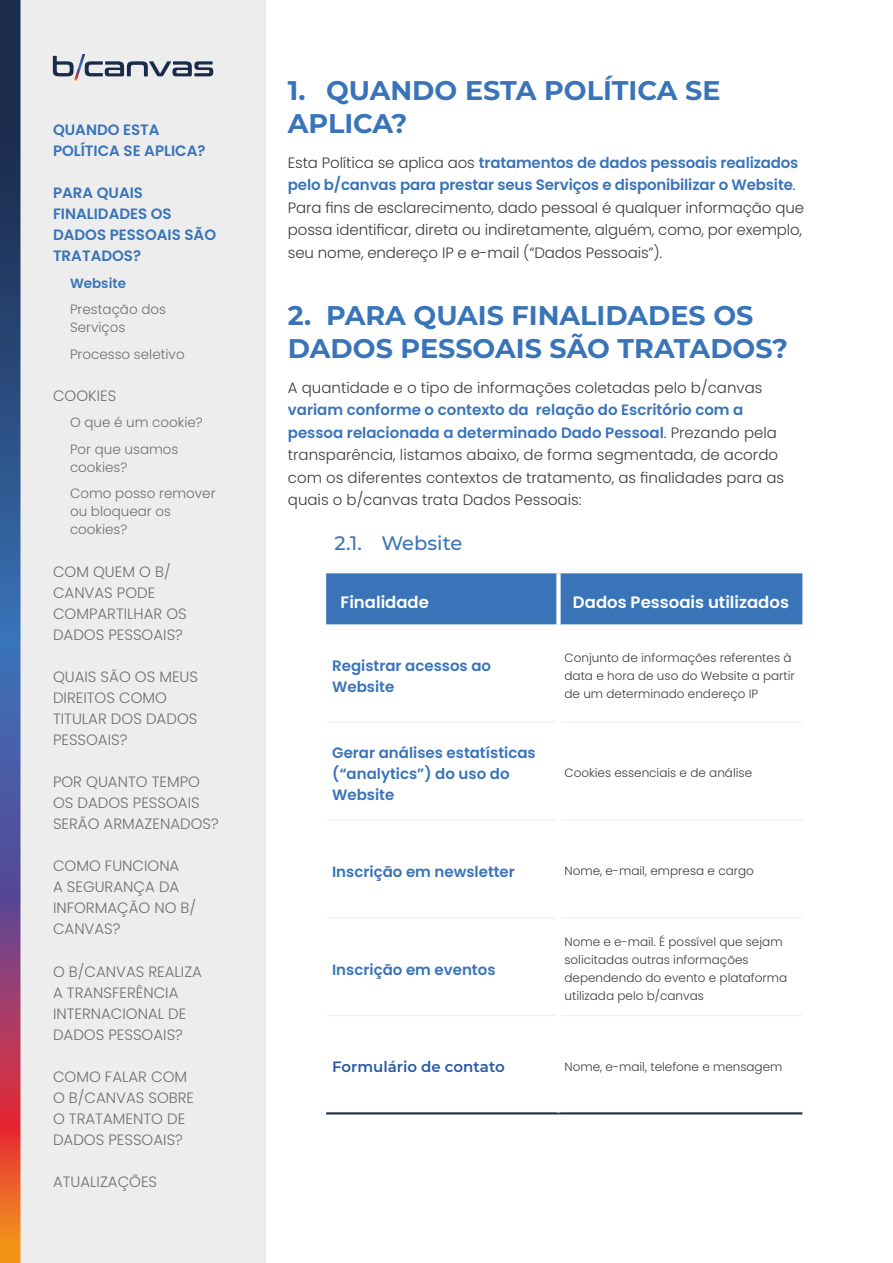
<style>
.page{position:relative;width:893px;height:1263px;background:#fff}
.page>*{position:absolute;margin:0;border:0;box-sizing:border-box;transform-origin:0 0}
.t1{font:700 27px/33px "Montserrat";color:#3974b9}
.t2{font:500 19.5px "Montserrat";color:#3974b9}
.t3{font:600 16.5px "Poppins";color:#fff}
.t4{font:300 15px/22.5px "Poppins";color:#3c3c3b}
.t5{font:300 15px/21px "Poppins";color:#706f6f}
.t6{font:600 15px/21px "Poppins";color:#3974b9}
.t7{font:600 15px "Montserrat";color:#265aa6}
.t8{font:300 13.5px/18px "Poppins";color:#706f6f}
.t9{font:600 13.5px "Poppins";color:#3974b9}
.t10{font:300 12px/18px "Poppins";color:#3c3c3b}
.s1{font-weight:600;color:#3974b9}
</style>
<div class="page">
<div style="left:0;top:0;width:266px;height:1263px;background:#ededed"></div>
<svg style="left:53px;top:54px;width:160px;height:26px"></svg>
<svg style="left:0;top:0;width:21px;height:1263px;background:#594b73"></svg>
<div style="left:326px;top:573px;width:476px;height:51px;background:#3974b9"></div>
<hr style="left:326px;top:722px;width:230px;height:1px;background:#ededed">
<hr style="left:561px;top:722px;width:241px;height:1px;background:#ededed">
<hr style="left:326px;top:819px;width:230px;height:1px;background:#ededed">
<hr style="left:561px;top:819px;width:241px;height:1px;background:#ededed">
<hr style="left:326px;top:917px;width:230px;height:1px;background:#ededed">
<hr style="left:561px;top:917px;width:241px;height:1px;background:#ededed">
<hr style="left:326px;top:1015px;width:230px;height:1px;background:#ededed">
<hr style="left:561px;top:1015px;width:241px;height:1px;background:#ededed">
<hr style="left:326px;top:1112px;width:232px;height:2px;background:#1a2b4c">
<hr style="left:558px;top:1112px;width:244px;height:2px;background:#1a2b4c">
<div style="left:556px;top:573px;width:5px;height:51px;background:#fff"></div>
<p class="t6" style="left:53px;top:119px;width:154px">QUANDO ESTA<br>POLÍTICA SE APLICA?</p>
<p class="t6" style="left:53px;top:182px;width:165px">PARA QUAIS<br>FINALIDADES OS<br>DADOS PESSOAIS SÃO<br>TRATADOS?</p>
<p class="t9" style="left:70px;top:275px;width:57px">Website</p>
<p class="t8" style="left:70px;top:300px;width:98px">Prestação dos<br>Serviços</p>
<p class="t8" style="left:70px;top:345px;width:116px">Processo seletivo</p>
<p class="t5" style="left:53px;top:385px;width:65px">COOKIES</p>
<p class="t8" style="left:70px;top:409px;width:134px;line-height:26.5px">O que é um cookie?<br>Por que usamos</p>
<p class="t8" style="left:70px;top:454px;width:147px;line-height:26.5px">cookies?<br>Como posso remover</p>
<p class="t8" style="left:70px;top:503px;width:103px">ou bloquear os cookies?</p>
<p class="t5" style="left:53px;top:561px;width:135px">COM QUEM O B/<br>CANVAS PODE<br>COMPARTILHAR OS<br>DADOS PESSOAIS?</p>
<p class="t5" style="left:53px;top:666px;width:147px">QUAIS SÃO OS MEUS<br>DIREITOS COMO<br>TITULAR DOS DADOS<br>PESSOAIS?</p>
<p class="t5" style="left:53px;top:771px;width:167px">POR QUANTO TEMPO<br>OS DADOS PESSOAIS<br>SERÃO ARMAZENADOS?</p>
<p class="t5" style="left:53px;top:856px;width:145px">COMO FUNCIONA<br>A SEGURANÇA DA<br>INFORMAÇÃO NO B/<br>CANVAS?</p>
<p class="t5" style="left:53px;top:961px;width:151px">O B/CANVAS REALIZA<br>A TRANSFERÊNCIA<br>INTERNACIONAL DE<br>DADOS PESSOAIS?</p>
<p class="t5" style="left:53px;top:1066px;width:143px">COMO FALAR COM<br>O B/CANVAS SOBRE<br>O TRATAMENTO DE<br>DADOS PESSOAIS?</p>
<p class="t5" style="left:53px;top:1171px;width:106px">ATUALIZAÇÕES</p>
<h1 class="t1" style="left:288px;top:73px;width:434px">1. QUANDO ESTA POLÍTICA SE<br>APLICA?</h1>
<p class="t4" style="left:288px;top:151px;width:518px">Esta Política se aplica aos <span class="s1">tratamentos de dados pessoais realizados pelo b/canvas para prestar seus Serviços e disponibilizar o Website</span>.<br>Para fins de esclarecimento, dado pessoal é qualquer informação que possa identificar, direta ou indiretamente, alguém, como, por exemplo, seu nome, endereço IP e e-mail (“Dados Pessoais”).</p>
<h1 class="t1" style="left:288px;top:298px;width:502px">2. PARA QUAIS FINALIDADES OS<br>DADOS PESSOAIS SÃO TRATADOS?</h1>
<p class="t4" style="left:288px;top:376px;width:476px">A quantidade e o tipo de informações coletadas pelo b/canvas</p>
<p class="t4" style="left:288px;top:399px;width:498px"><span class="s1">variam conforme o contexto da relação do Escritório com a pessoa relacionada a determinado Dado Pessoal</span>. Prezando pela transparência, listamos abaixo, de forma segmentada, de acordo com os diferentes contextos de tratamento, as finalidades para as quais o b/canvas trata Dados Pessoais:</p>
<h2 class="t2" style="left:335px;top:530px;width:129px">2.1. Website</h2>
<p class="t3" style="left:341px;top:592px;width:90px">Finalidade</p>
<p class="t3" style="left:573px;top:592px;width:218px">Dados Pessoais utilizados</p>
<p class="t6" style="left:332px;top:655px;width:160px">Registrar acessos ao<br>Website</p>
<p class="t10" style="left:564px;top:648px;width:232px">Conjunto de informações referentes à data e hora de uso do Website a partir de um determinado endereço IP</p>
<p class="t6" style="left:332px;top:742px;width:205px">Gerar análises estatísticas (“analytics”) do uso do<br>Website</p>
<p class="t10" style="left:564px;top:764px;width:189px">Cookies essenciais e de análise</p>
<p class="t6" style="left:332px;top:861px;width:184px">Inscrição em newsletter</p>
<p class="t10" style="left:564px;top:862px;width:191px">Nome, e-mail, empresa e cargo</p>
<p class="t6" style="left:332px;top:959px;width:165px">Inscrição em eventos</p>
<p class="t10" style="left:564px;top:933px;width:224px">Nome e e-mail. É possível que sejam solicitadas outras informações dependendo do evento e plataforma utilizada pelo b/canvas</p>
<p class="t7" style="left:332px;top:1056px;width:174px">Formulário de contato</p>
<p class="t10" style="left:564px;top:1058px;width:219px">Nome, e-mail, telefone e mensagem</p>
</div>
